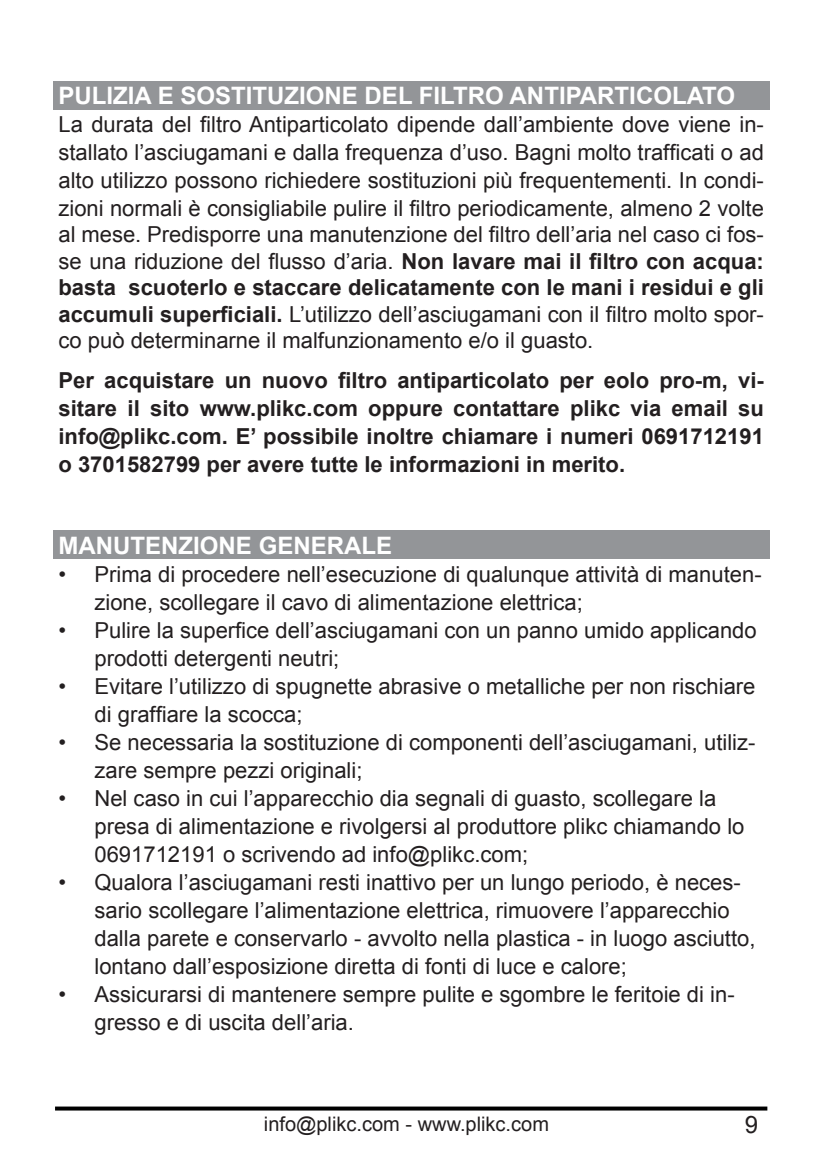
<style>
.page{position:relative;width:823px;height:1163px;background:#fff}
.page>*{position:absolute;margin:0;border:0;box-sizing:border-box;transform-origin:0 0}
.t1{font:700 24px "Arial";color:#fff}
.t2{font:24px "Arial";color:#231f20}
.t3{font:22px/28px "Arial";color:#231f20}
.t4{font:700 22px/28px "Arial";color:#231f20;text-align:justify}
.t5{font:20px "Arial";color:#231f20}
.s1{font-weight:700}
</style>
<div class="page">
<svg style="left:55px;top:1106px;width:711px;height:4px;background:#232323"></svg>
<div style="left:53px;top:530px;width:716px;height:29px;background:#939598"></div>
<div style="left:53px;top:81px;width:716px;height:28px;background:#939598"></div>
<p class="t1" style="left:58px;top:80px;width:677px">PULIZIA E SOSTITUZIONE DEL FILTRO ANTIPARTICOLATO</p>
<p class="t3" style="left:58px;top:111px;width:706px;line-height:27px;text-align:justify">La durata del filtro Antiparticolato dipende dall’ambiente dove viene in&shy;stallato l’asciugamani e dalla frequenza d’uso. Bagni molto trafficati o ad alto utilizzo possono richiedere sostituzioni più frequentementi. In condi&shy;zioni normali è consigliabile pulire il filtro periodicamente, almeno 2 volte al mese. Predisporre una manutenzione del filtro dell’aria nel caso ci fos&shy;se una riduzione del flusso d’aria. <span class="s1">Non lavare mai il filtro con acqua: basta scuoterlo e staccare delicatamente con le mani i residui e gli accumuli superficiali.</span> L’utilizzo dell’asciugamani con il filtro molto spor&shy;co può determinarne il malfunzionamento e/o il guasto.</p>
<p class="t4" style="left:58px;top:367px;width:706px">Per acquistare un nuovo filtro antiparticolato per eolo pro-m, vi&shy;sitare il sito www.plikc.com oppure contattare plikc via email su info@plikc.com. E’ possibile inoltre chiamare i numeri 0691712191 o 3701582799 per avere tutte le informazioni in merito.</p>
<p class="t1" style="left:58px;top:529px;width:335px">MANUTENZIONE GENERALE</p>
<p class="t3" style="left:94px;top:560px;width:668px;text-indent:-36px">• Prima di procedere nell’esecuzione di qualunque attività di manuten&shy;zione, scollegare il cavo di alimentazione elettrica;</p>
<p class="t3" style="left:94px;top:616px;width:663px;text-indent:-36px">• Pulire la superfice dell’asciugamani con un panno umido applicando prodotti detergenti neutri;</p>
<p class="t3" style="left:94px;top:672px;width:662px;text-indent:-36px">• Evitare l’utilizzo di spugnette abrasive o metalliche per non rischiare di graffiare la scocca;</p>
<p class="t3" style="left:94px;top:728px;width:662px;text-indent:-36px">• Se necessaria la sostituzione di componenti dell’asciugamani, utiliz&shy;zare sempre pezzi originali;</p>
<p class="t3" style="left:94px;top:784px;width:651px;text-indent:-36px">• Nel caso in cui l’apparecchio dia segnali di guasto, scollegare la presa di alimentazione e rivolgersi al produttore plikc chiamando lo<br>0691712191 o scrivendo ad info@plikc.com;</p>
<p class="t3" style="left:94px;top:868px;width:662px;text-indent:-36px">• Qualora l’asciugamani resti inattivo per un lungo periodo, è neces&shy;sario scollegare l’alimentazione elettrica, rimuovere l’apparecchio dalla parete e conservarlo - avvolto nella plastica - in luogo asciutto, lontano dall’esposizione diretta di fonti di luce e calore;</p>
<p class="t3" style="left:94px;top:980px;width:641px;text-indent:-36px">• Assicurarsi di mantenere sempre pulite e sgombre le feritoie di in&shy;gresso e di uscita dell’aria.</p>
<p class="t5" style="left:264px;top:1110px;width:286px">info@plikc.com - www.plikc.com</p>
<p class="t2" style="left:744px;top:1108px;width:15px">9</p>
</div>
